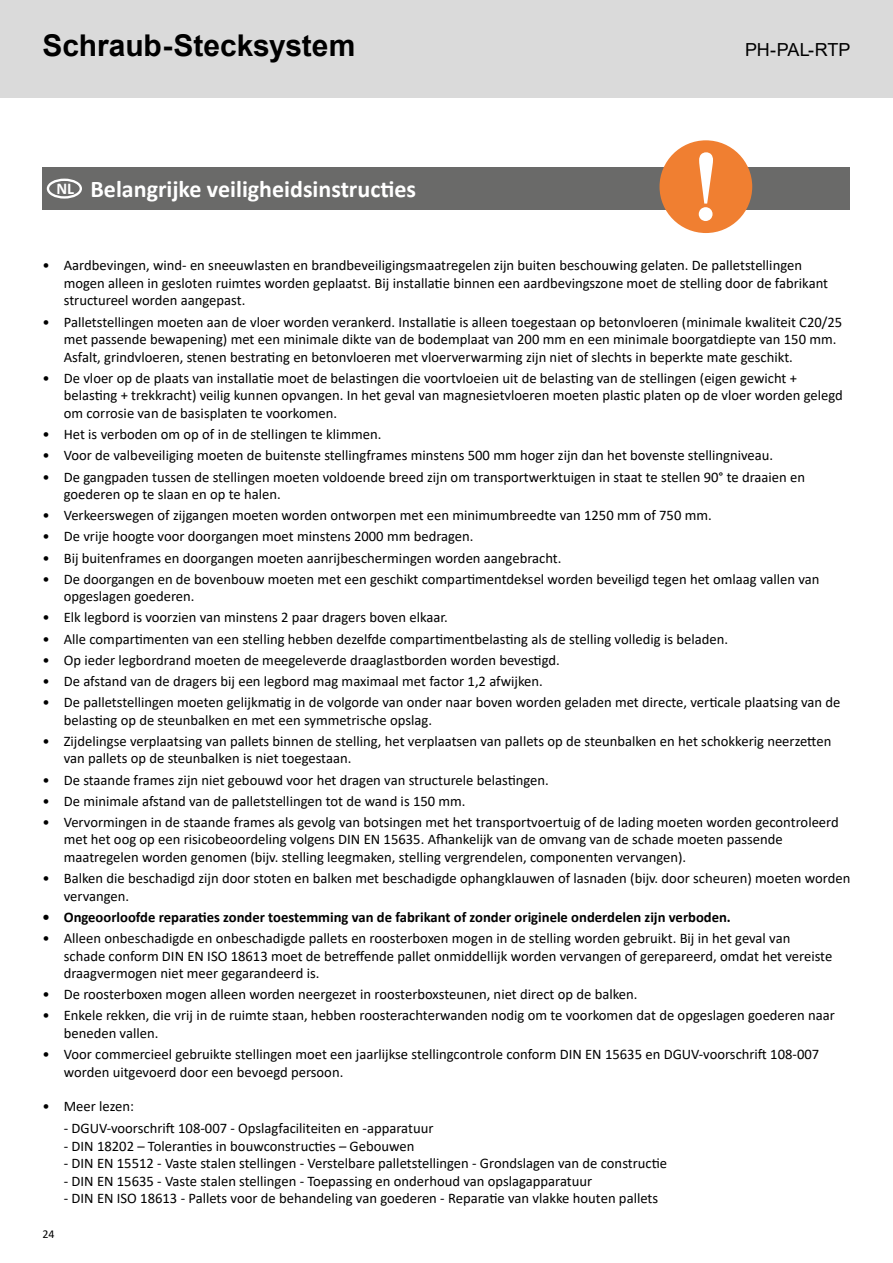
<style>
.page{position:relative;width:893px;height:1263px;background:#fff}
.page>*{position:absolute;margin:0;border:0;box-sizing:border-box;transform-origin:0 0}
.t1{font:700 30px "Arial";letter-spacing:-.005em;color:#000}
.t2{font:700 24px "Calibri";color:#fff}
.t3{font:18px "Arial";letter-spacing:-.015em;color:#000}
.t4{font:14.55px/17.5px "Calibri";color:#000}
.t5{font:700 14.55px "Calibri";color:#000}
.t6{font:12px "Calibri";color:#000}
.s1{font-size:16.5px}
</style>
<div class="page">
<div style="left:0;top:0;width:893px;height:98px;background:#dadada"></div>
<div style="left:43px;top:167px;width:807px;height:42px;background:#6a6a69"></div>
<div style="left:659px;top:140px;width:93px;height:93px;background:#f07f31;border-radius:50%"></div>
<svg style="left:699px;top:152px;width:14px;height:69px"></svg>
<div style="left:47px;top:179px;width:35px;height:20px;border:2px solid #fff;border-radius:50%"></div>
<h1 class="t1" style="left:43px;top:34px;width:314px">Schraub-Stecksystem</h1>
<p class="t3" style="left:745px;top:39px;width:107px">PH-PAL-RTP</p>
<h2 class="t2" style="left:56px;top:172px;width:361px"><span class="s1">NL</span> Belangrijke veiligheidsinstruc琀椀es</h2>
<p class="t4" style="left:64px;top:257px;width:766px;text-indent:-21px">• Aardbevingen, wind- en sneeuwlasten en brandbeveiligingsmaatregelen zijn buiten beschouwing gelaten. De palletstellingen mogen alleen in gesloten ruimtes worden geplaatst. Bij installa琀椀e binnen een aardbevingszone moet de stelling door de fabrikant structureel worden aangepast.</p>
<p class="t4" style="left:64px;top:313px;width:780px;text-indent:-21px">• Palletstellingen moeten aan de vloer worden verankerd. Installa琀椀e is alleen toegestaan op betonvloeren (minimale kwaliteit C20/25 met passende bewapening) met een minimale dikte van de bodemplaat van 200 mm en een minimale boorgatdiepte van 150 mm.<br>Asfalt, grindvloeren, stenen bestra琀椀ng en betonvloeren met vloerverwarming zijn niet of slechts in beperkte mate geschikt.</p>
<p class="t4" style="left:64px;top:369px;width:781px;text-indent:-21px">• De vloer op de plaats van installa琀椀e moet de belas琀椀ngen die voortvloeien uit de belas琀椀ng van de stellingen (eigen gewicht +<br>belas琀椀ng + trekkracht) veilig kunnen opvangen. In het geval van magnesietvloeren moeten plas琀椀c platen op de vloer worden gelegd om corrosie van de basisplaten te voorkomen.</p>
<p class="t4" style="left:43px;top:425px;width:340px">• Het is verboden om op of in de stellingen te klimmen.</p>
<p class="t4" style="left:43px;top:446px;width:732px">• Voor de valbeveiliging moeten de buitenste stellingframes minstens 500 mm hoger zijn dan het bovenste stellingniveau.</p>
<p class="t4" style="left:64px;top:468px;width:743px;text-indent:-21px">• De gangpaden tussen de stellingen moeten voldoende breed zijn om transportwerktuigen in staat te stellen 90° te draaien en goederen op te slaan en op te halen.</p>
<p class="t4" style="left:43px;top:506px;width:671px">• Verkeerswegen of zijgangen moeten worden ontworpen met een minimumbreedte van 1250 mm of 750 mm.</p>
<p class="t4" style="left:43px;top:528px;width:433px">• De vrije hoogte voor doorgangen moet minstens 2000 mm bedragen.</p>
<p class="t4" style="left:43px;top:549px;width:520px">• Bij buitenframes en doorgangen moeten aanrijbeschermingen worden aangebracht.</p>
<p class="t4" style="left:64px;top:570px;width:757px;text-indent:-21px">• De doorgangen en de bovenbouw moeten met een geschikt compar琀椀mentdeksel worden beveiligd tegen het omlaag vallen van opgeslagen goederen.</p>
<p class="t4" style="left:43px;top:609px;width:407px">• Elk legbord is voorzien van minstens 2 paar dragers boven elkaar.</p>
<p class="t4" style="left:43px;top:630px;width:687px">• Alle compar琀椀menten van een stelling hebben dezelfde compar琀椀mentbelas琀椀ng als de stelling volledig is beladen.</p>
<p class="t4" style="left:43px;top:651px;width:519px">• Op ieder legbordrand moeten de meegeleverde draaglastborden worden beves琀椀gd.</p>
<p class="t4" style="left:43px;top:672px;width:502px">• De afstand van de dragers bij een legbord mag maximaal met factor 1,2 afwijken.</p>
<p class="t4" style="left:64px;top:693px;width:778px;text-indent:-21px">• De palletstellingen moeten gelijkma琀椀g in de volgorde van onder naar boven worden geladen met directe, ver琀椀cale plaatsing van de belas琀椀ng op de steunbalken en met een symmetrische opslag.</p>
<p class="t4" style="left:64px;top:732px;width:769px;text-indent:-21px">• Zijdelingse verplaatsing van pallets binnen de stelling, het verplaatsen van pallets op de steunbalken en het schokkerig neerze琀琀en van pallets op de steunbalken is niet toegestaan.</p>
<p class="t4" style="left:43px;top:771px;width:508px">• De staande frames zijn niet gebouwd voor het dragen van structurele belas琀椀ngen.</p>
<p class="t4" style="left:43px;top:792px;width:425px">• De minimale afstand van de palletstellingen tot de wand is 150 mm.</p>
<p class="t4" style="left:64px;top:813px;width:776px;text-indent:-21px">• Vervormingen in de staande frames als gevolg van botsingen met het transportvoertuig of de lading moeten worden gecontroleerd met het oog op een risicobeoordeling volgens DIN EN 15635. A昀栀ankelijk van de omvang van de schade moeten passende maatregelen worden genomen (bijv. stelling leegmaken, stelling vergrendelen, componenten vervangen).</p>
<p class="t4" style="left:64px;top:869px;width:788px;text-indent:-21px">• Balken die beschadigd zijn door stoten en balken met beschadigde ophangklauwen of lasnaden (bijv. door scheuren) moeten worden vervangen.</p>
<p class="t5" style="left:43px;top:911px;width:690px">• Ongeoorloofde repara琀椀es zonder toestemming van de fabrikant of zonder originele onderdelen zijn verboden.</p>
<p class="t4" style="left:64px;top:929px;width:770px;text-indent:-21px">• Alleen onbeschadigde en onbeschadigde pallets en roosterboxen mogen in de stelling worden gebruikt. Bij in het geval van schade conform DIN EN ISO 18613 moet de betre昀昀ende pallet onmiddellijk worden vervangen of gerepareerd, omdat het vereiste draagvermogen niet meer gegarandeerd is.</p>
<p class="t4" style="left:43px;top:985px;width:596px">• De roosterboxen mogen alleen worden neergezet in roosterboxsteunen, niet direct op de balken.</p>
<p class="t4" style="left:64px;top:1007px;width:773px;text-indent:-21px">• Enkele rekken, die vrij in de ruimte staan, hebben roosterachterwanden nodig om te voorkomen dat de opgeslagen goederen naar beneden vallen.</p>
<p class="t4" style="left:64px;top:1045px;width:757px;text-indent:-21px">• Voor commercieel gebruikte stellingen moet een jaarlijkse stellingcontrole conform DIN EN 15635 en DGUV-voorschri昀琀 108-007 worden uitgevoerd door een bevoegd persoon.</p>
<p class="t4" style="left:43px;top:1097px;width:93px">• Meer lezen:</p>
<p class="t4" style="left:64px;top:1119px;width:371px">- DGUV-voorschri昀琀 108-007 - Opslagfaciliteiten en -apparatuur</p>
<p class="t4" style="left:64px;top:1137px;width:352px">- DIN 18202 – Toleran琀椀es in bouwconstruc琀椀es – Gebouwen</p>
<p class="t4" style="left:64px;top:1154px;width:605px">- DIN EN 15512 - Vaste stalen stellingen - Verstelbare palletstellingen - Grondslagen van de construc琀椀e</p>
<p class="t4" style="left:64px;top:1172px;width:530px">- DIN EN 15635 - Vaste stalen stellingen - Toepassing en onderhoud van opslagapparatuur</p>
<p class="t4" style="left:64px;top:1189px;width:596px">- DIN EN ISO 18613 - Pallets voor de behandeling van goederen - Repara琀椀e van vlakke houten pallets</p>
<p class="t6" style="left:43px;top:1226px;width:14px">24</p>
</div>
